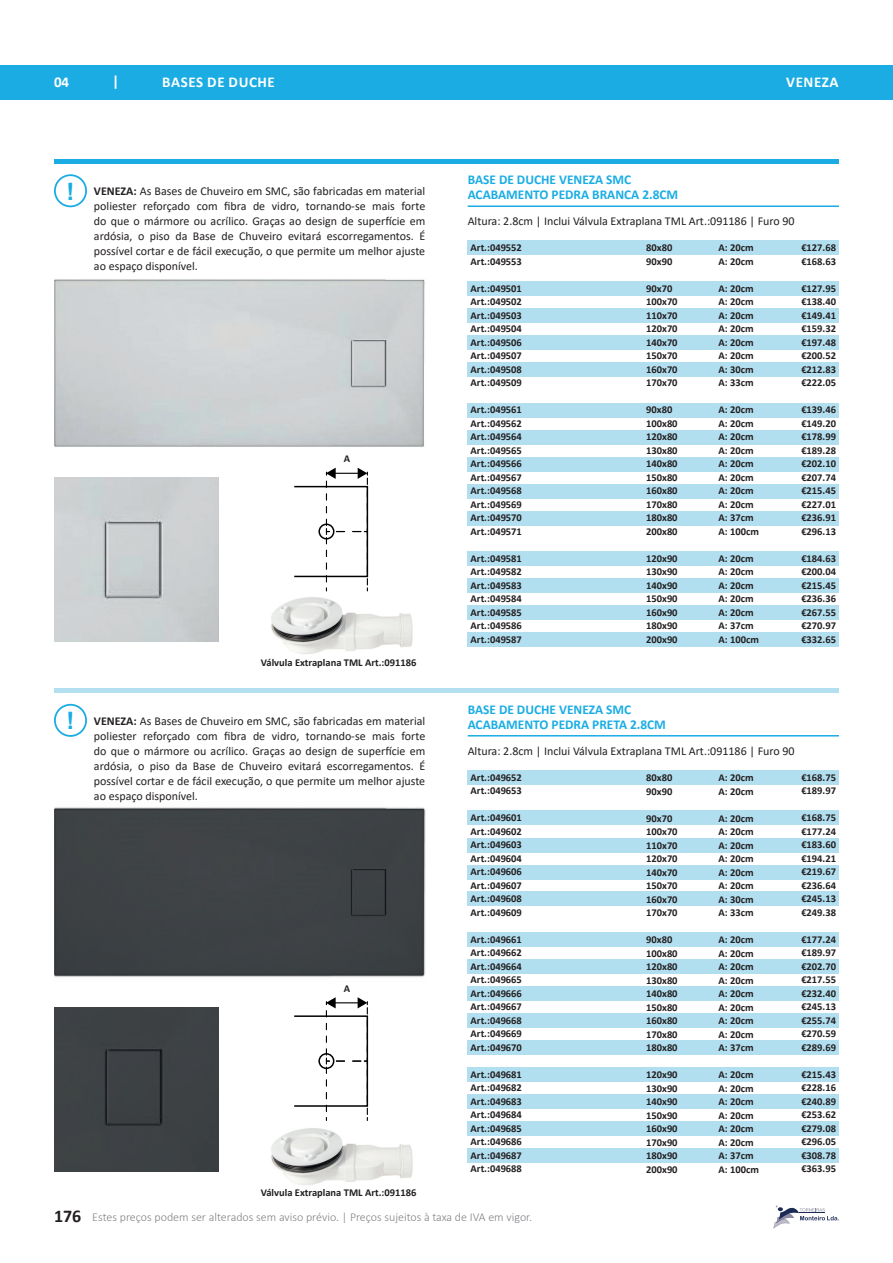
<style>
.page{position:relative;width:893px;height:1263px;background:#fff}
.page>*{position:absolute;margin:0;border:0;box-sizing:border-box;transform-origin:0 0}
.t1{font:700 24px "Arial";color:#1aace3}
.t2{font:700 15px "Calibri";letter-spacing:.04em;color:#fff}
.t3{font:700 13.5px/15px "Calibri";color:#1aade4}
.t4{font:12px/15px "Calibri";color:#231f20;text-align:justify}
.t5{font:300 12px "Calibri";color:#808285}
.t6{font:700 10.5px/13.5px "Calibri";color:#231f20;text-align:justify}
.s1{font-weight:700}
.s2{font-weight:700;font-size:18px;color:#231f20}
</style>
<div class="page">
<div style="left:0;top:65px;width:893px;height:34px;background:#1aace3"></div>
<svg style="left:773px;top:1205px;width:66px;height:23px"></svg>
<hr style="left:468px;top:205px;width:371px;height:2px;background:#1aace3">
<hr style="left:468px;top:735px;width:371px;height:1px;background:#1aace3">
<div style="left:468px;top:240px;width:371px;height:15px;background:#b2dff0"></div>
<div style="left:468px;top:770px;width:371px;height:14px;background:#b2dff0"></div>
<div style="left:468px;top:511px;width:371px;height:14px;background:#b2dff0"></div>
<div style="left:468px;top:1040px;width:371px;height:14px;background:#b2dff0"></div>
<div style="left:468px;top:632px;width:371px;height:15px;background:#b2dff0"></div>
<div style="left:468px;top:1148px;width:371px;height:15px;background:#b2dff0"></div>
<div style="left:468px;top:362px;width:371px;height:15px;background:#b2dff0"></div>
<div style="left:468px;top:891px;width:371px;height:15px;background:#b2dff0"></div>
<div style="left:468px;top:308px;width:371px;height:15px;background:#b2dff0"></div>
<div style="left:468px;top:838px;width:371px;height:14px;background:#b2dff0"></div>
<div style="left:468px;top:578px;width:371px;height:15px;background:#b2dff0"></div>
<div style="left:468px;top:605px;width:371px;height:15px;background:#b2dff0"></div>
<div style="left:468px;top:1094px;width:371px;height:15px;background:#b2dff0"></div>
<div style="left:468px;top:1121px;width:371px;height:15px;background:#b2dff0"></div>
<div style="left:468px;top:430px;width:371px;height:15px;background:#b2dff0"></div>
<div style="left:468px;top:959px;width:371px;height:15px;background:#b2dff0"></div>
<div style="left:468px;top:457px;width:371px;height:15px;background:#b2dff0"></div>
<div style="left:468px;top:986px;width:371px;height:15px;background:#b2dff0"></div>
<div style="left:468px;top:281px;width:371px;height:15px;background:#b2dff0"></div>
<div style="left:468px;top:810px;width:371px;height:15px;background:#b2dff0"></div>
<div style="left:468px;top:551px;width:371px;height:15px;background:#b2dff0"></div>
<div style="left:468px;top:1067px;width:371px;height:15px;background:#b2dff0"></div>
<div style="left:468px;top:403px;width:371px;height:15px;background:#b2dff0"></div>
<div style="left:468px;top:932px;width:371px;height:15px;background:#b2dff0"></div>
<div style="left:468px;top:335px;width:371px;height:15px;background:#b2dff0"></div>
<div style="left:468px;top:865px;width:371px;height:15px;background:#b2dff0"></div>
<div style="left:468px;top:484px;width:371px;height:15px;background:#b2dff0"></div>
<div style="left:468px;top:1013px;width:371px;height:15px;background:#b2dff0"></div>
<img style="left:54px;top:279px;width:371px;height:168px">
<div style="left:54px;top:807px;width:371px;height:170px;background:#3e4244"></div>
<img style="left:54px;top:478px;width:164px;height:164px">
<div style="left:54px;top:1007px;width:164px;height:164px;background:#3d4144"></div>
<div style="left:54px;top:174px;width:33px;height:33px;border:2px solid #1aace3;border-radius:50%"></div>
<div style="left:54px;top:704px;width:33px;height:33px;border:2px solid #1aace3;border-radius:50%"></div>
<hr style="left:54px;top:159px;width:785px;height:4px;background:#1aace3">
<hr style="left:54px;top:689px;width:785px;height:4px;background:#b3e0f0">
<svg style="left:294px;top:468px;width:75px;height:123px"></svg>
<img style="left:271px;top:597px;width:142px;height:57px">
<svg style="left:294px;top:997px;width:75px;height:123px"></svg>
<img style="left:271px;top:1128px;width:142px;height:57px">
<p class="t2" style="left:54px;top:71px;width:17px">04</p>
<p class="t2" style="left:112px;top:71px;width:9px">|</p>
<p class="t2" style="left:162px;top:71px;width:114px">BASES DE DUCHE</p>
<p class="t1" style="left:66px;top:174px;width:9px">!</p>
<p class="t4" style="left:94px;top:184px;width:333px"><span class="s1">VENEZA:</span> As Bases de Chuveiro em SMC, são fabricadas em material poliester reforçado com fibra de vidro, tornando-se mais forte do que o mármore ou acrílico. Graças ao design de superfície em ardósia, o piso da Base de Chuveiro evitará escorregamentos. É possível cortar e de fácil execução, o que permite um melhor ajuste ao espaço disponível.</p>
<p class="t6" style="left:344px;top:452px;width:8px">A</p>
<p class="t1" style="left:66px;top:704px;width:9px">!</p>
<p class="t6" style="left:261px;top:655px;width:157px">Válvula Extraplana TML Art.:091186</p>
<p class="t4" style="left:94px;top:713px;width:333px"><span class="s1">VENEZA:</span> As Bases de Chuveiro em SMC, são fabricadas em material poliester reforçado com fibra de vidro, tornando-se mais forte do que o mármore ou acrílico. Graças ao design de superfície em ardósia, o piso da Base de Chuveiro evitará escorregamentos. É possível cortar e de fácil execução, o que permite um melhor ajuste ao espaço disponível.</p>
<p class="t6" style="left:344px;top:981px;width:8px">A</p>
<p class="t6" style="left:261px;top:1185px;width:157px">Válvula Extraplana TML Art.:091186</p>
<p class="t3" style="left:468px;top:172px;width:212px">BASE DE DUCHE VENEZA SMC<br>ACABAMENTO PEDRA BRANCA 2.8CM</p>
<p class="t2" style="left:786px;top:71px;width:54px">VENEZA</p>
<p class="t4" style="left:468px;top:214px;width:329px">Altura: 2.8cm | Inclui Válvula Extraplana TML Art.:091186 | Furo 90</p>
<p class="t6" style="left:471px;top:241px;width:53px">Art.:049552<br>Art.:049553</p>
<p class="t6" style="left:471px;top:281px;width:53px">Art.:049501<br>Art.:049502<br>Art.:049503<br>Art.:049504<br>Art.:049506<br>Art.:049507<br>Art.:049508<br>Art.:049509</p>
<p class="t6" style="left:471px;top:403px;width:53px">Art.:049561<br>Art.:049562<br>Art.:049564<br>Art.:049565<br>Art.:049566<br>Art.:049567<br>Art.:049568<br>Art.:049569<br>Art.:049570<br>Art.:049571</p>
<p class="t6" style="left:471px;top:551px;width:53px">Art.:049581<br>Art.:049582<br>Art.:049583<br>Art.:049584<br>Art.:049585<br>Art.:049586<br>Art.:049587</p>
<p class="t6" style="left:646px;top:241px;width:28px">80x80<br>90x90</p>
<p class="t6" style="left:646px;top:281px;width:33px;text-align:left">90x70<br>100x70<br>110x70<br>120x70<br>140x70<br>150x70<br>160x70<br>170x70</p>
<p class="t6" style="left:646px;top:403px;width:33px;text-align:left">90x80<br>100x80<br>120x80<br>130x80<br>140x80<br>150x80<br>160x80<br>170x80<br>180x80<br>200x80</p>
<p class="t6" style="left:646px;top:551px;width:33px">120x90<br>130x90<br>140x90<br>150x90<br>160x90<br>180x90<br>200x90</p>
<p class="t3" style="left:468px;top:702px;width:200px">BASE DE DUCHE VENEZA SMC<br>ACABAMENTO PEDRA PRETA 2.8CM</p>
<p class="t6" style="left:718px;top:241px;width:37px">A: 20cm<br>A: 20cm</p>
<p class="t6" style="left:718px;top:281px;width:37px">A: 20cm A: 20cm A: 20cm A: 20cm A: 20cm A: 20cm A: 30cm A: 33cm</p>
<p class="t6" style="left:718px;top:403px;width:42px;text-align:left">A: 20cm<br>A: 20cm<br>A: 20cm<br>A: 20cm<br>A: 20cm<br>A: 20cm<br>A: 20cm<br>A: 20cm<br>A: 37cm<br>A: 100cm</p>
<p class="t6" style="left:718px;top:552px;width:42px;text-align:left">A: 20cm<br>A: 20cm<br>A: 20cm<br>A: 20cm<br>A: 20cm<br>A: 37cm<br>A: 100cm</p>
<p class="t6" style="left:801px;top:241px;width:36px">€127.68 €168.63</p>
<p class="t6" style="left:801px;top:281px;width:36px">€127.95 €138.40 €149.41 €159.32 €197.48 €200.52 €212.83 €222.05</p>
<p class="t6" style="left:801px;top:403px;width:36px">€139.46 €149.20 €178.99 €189.28 €202.10 €207.74 €215.45 €227.01 €236.91 €296.13</p>
<p class="t6" style="left:801px;top:551px;width:36px">€184.63 €200.04 €215.45 €236.36 €267.55 €270.97 €332.65</p>
<p class="t4" style="left:468px;top:743px;width:329px">Altura: 2.8cm | Inclui Válvula Extraplana TML Art.:091186 | Furo 90</p>
<p class="t6" style="left:471px;top:770px;width:53px">Art.:049652<br>Art.:049653</p>
<p class="t6" style="left:471px;top:811px;width:53px">Art.:049601<br>Art.:049602<br>Art.:049603<br>Art.:049604<br>Art.:049606<br>Art.:049607<br>Art.:049608<br>Art.:049609</p>
<p class="t6" style="left:471px;top:932px;width:53px">Art.:049661<br>Art.:049662<br>Art.:049664<br>Art.:049665<br>Art.:049666<br>Art.:049667<br>Art.:049668<br>Art.:049669<br>Art.:049670</p>
<p class="t6" style="left:471px;top:1067px;width:53px">Art.:049681<br>Art.:049682<br>Art.:049683<br>Art.:049684<br>Art.:049685<br>Art.:049686<br>Art.:049687<br>Art.:049688</p>
<p class="t6" style="left:646px;top:771px;width:28px">80x80<br>90x90</p>
<p class="t6" style="left:646px;top:811px;width:33px;text-align:left">90x70<br>100x70<br>110x70<br>120x70<br>140x70<br>150x70<br>160x70<br>170x70</p>
<p class="t6" style="left:646px;top:933px;width:33px;text-align:left">90x80<br>100x80<br>120x80<br>130x80<br>140x80<br>150x80<br>160x80<br>170x80<br>180x80</p>
<p class="t6" style="left:646px;top:1068px;width:33px">120x90<br>130x90<br>140x90<br>150x90<br>160x90<br>170x90<br>180x90<br>200x90</p>
<p class="t6" style="left:718px;top:771px;width:37px">A: 20cm<br>A: 20cm</p>
<p class="t6" style="left:718px;top:811px;width:37px">A: 20cm A: 20cm A: 20cm A: 20cm A: 20cm A: 20cm A: 30cm A: 33cm</p>
<p class="t6" style="left:718px;top:933px;width:37px">A: 20cm A: 20cm A: 20cm A: 20cm A: 20cm A: 20cm A: 20cm A: 20cm A: 37cm</p>
<p class="t6" style="left:718px;top:1068px;width:42px;text-align:left">A: 20cm<br>A: 20cm<br>A: 20cm<br>A: 20cm<br>A: 20cm<br>A: 20cm<br>A: 37cm<br>A: 100cm</p>
<p class="t6" style="left:801px;top:770px;width:36px">€168.75 €189.97</p>
<p class="t6" style="left:801px;top:811px;width:36px">€168.75 €177.24 €183.60 €194.21 €219.67 €236.64 €245.13 €249.38</p>
<p class="t6" style="left:801px;top:932px;width:36px">€177.24 €189.97 €202.70 €217.55 €232.40 €245.13 €255.74 €270.59 €289.69</p>
<p class="t6" style="left:801px;top:1067px;width:36px">€215.43 €228.16 €240.89 €253.62 €279.08 €296.05 €308.78 €363.95</p>
<p class="t5" style="left:54px;top:1209px;width:480px"><span class="s2">176</span> Estes preços podem ser alterados sem aviso prévio. | Preços sujeitos à taxa de IVA em vigor.</p>
</div>
